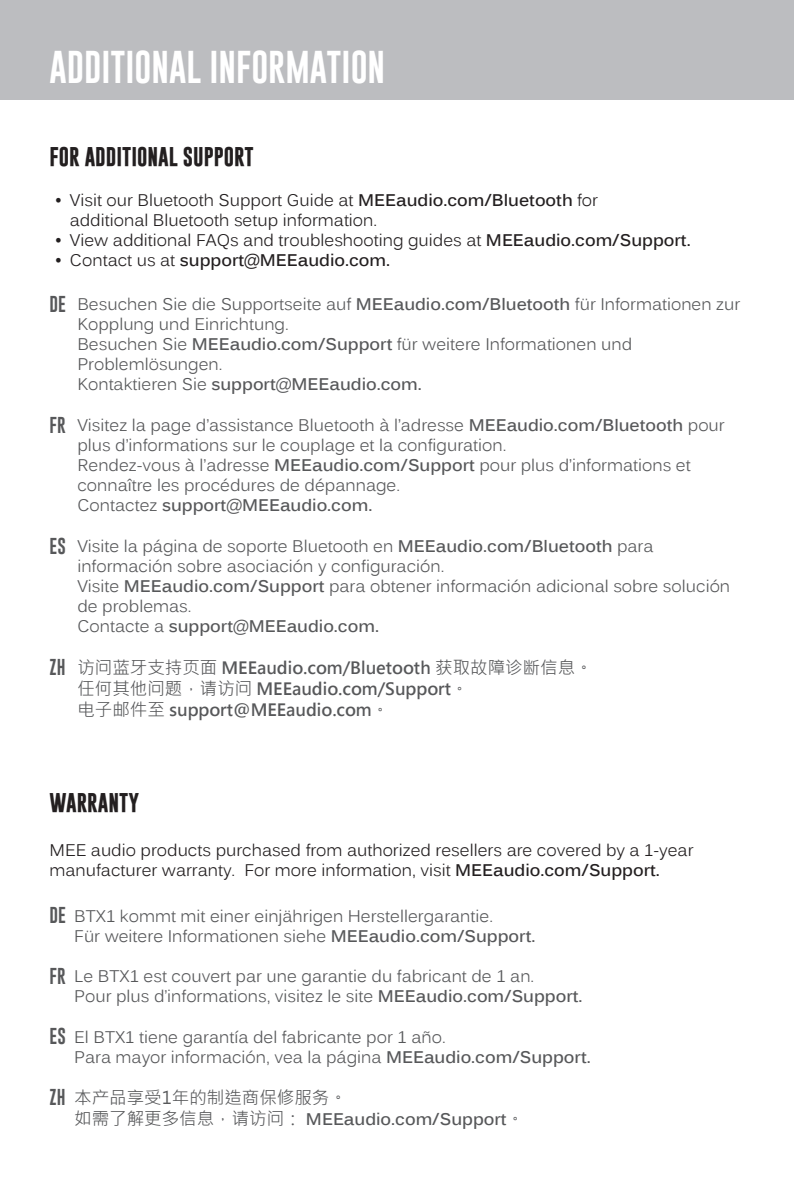
<style>
.page{position:relative;width:794px;height:1191px;background:#fff}
.page>*{position:absolute;margin:0;border:0;box-sizing:border-box;transform-origin:0 0}
.t1{font:33.6px "Gobold";color:#fff}
.t2{font:700 19.6px "Gobold";color:#231f20}
.t3{font:17.5px "Microsoft Jheng Hei";color:#57585a}
.t4{font:16.8px/20.3px "Kalinga";color:#57585a}
.t5{font:16.8px/20.3px "Kalinga";color:#231f20}
.t6{font:700 16.8px/21px "Microsoft Jheng Hei";color:#57585a}
.t7{font:700 16.8px "Kalinga";color:#57585a}
.t8{font:700 16.8px "Kalinga";color:#231f20}
.t9{font:16.8px "Gobold";color:#57585a}
.s1{font-weight:700}
.s2{font-weight:400}
.s3{font-weight:400;font-size:17.5px}
.s4{font-family:"Microsoft Jheng Hei";font-weight:400;font-size:17.5px}
.s5{font-family:"Microsoft Jheng Hei";font-weight:400}
</style>
<div class="page">
<div style="left:0;top:0;width:353px;height:99px;background:#bcbdc0"></div>
<div style="left:353px;top:0;width:441px;height:99px;background:#bcbdc0"></div>
<h1 class="t1" style="left:50px;top:45px;width:337px">ADDITIONAL INFORMATION</h1>
<p class="t2" style="left:50px;top:143px;width:206px">FOR ADDITIONAL SUPPORT</p>
<p class="t5" style="left:70px;top:191px;width:530px;text-indent:-15px">• Visit our Bluetooth Support Guide at <span class="s1">MEEaudio.com/Bluetooth</span> for additional Bluetooth setup information.</p>
<p class="t5" style="left:55px;top:232px;width:637px">• View additional FAQs and troubleshooting guides at <span class="s1">MEEaudio.com/Support.</span></p>
<p class="t8" style="left:55px;top:249px;width:337px"><span class="s2">• Contact us at</span> support@MEEaudio.com.</p>
<p class="t9" style="left:50px;top:293px;width:18px">DE</p>
<p class="t4" style="left:77px;top:295px;width:664px">Besuchen Sie die Supportseite auf <span class="s1">MEEaudio.com/Bluetooth</span> für Informationen zur Kopplung und Einrichtung.<br>Besuchen Sie <span class="s1">MEEaudio.com/Support</span> für weitere Informationen und Problemlösungen.<br>Kontaktieren Sie <span class="s1">support@MEEaudio.com.</span></p>
<p class="t4" style="left:77px;top:416px;width:649px">Visitez la page d’assistance Bluetooth à l’adresse <span class="s1">MEEaudio.com/Bluetooth</span> pour plus d’informations sur le couplage et la configuration.<br>Rendez-vous à l’adresse <span class="s1">MEEaudio.com/Support</span> pour plus d’informations et connaître les procédures de dépannage.<br>Contactez <span class="s1">support@MEEaudio.com.</span></p>
<p class="t4" style="left:77px;top:537px;width:654px">Visite la página de soporte Bluetooth en <span class="s1">MEEaudio.com/Bluetooth</span> para información sobre asociación y configuración.<br>Visite <span class="s1">MEEaudio.com/Support</span> para obtener información adicional sobre solución de problemas.<br>Contacte a <span class="s1">support@MEEaudio.com.</span></p>
<p class="t6" style="left:77px;top:657px;width:517px"><span class="s3">访问蓝牙支持页面</span> MEEaudio.com/Bluetooth <span class="s3">获取故障诊断信息。任何其他问题，请访问</span> MEEaudio.com/Support<span class="s2">。<br></span><span class="s3">电子邮件至</span> support@MEEaudio.com<span class="s2">。</span></p>
<p class="t9" style="left:50px;top:414px;width:18px">FR</p>
<p class="t9" style="left:50px;top:535px;width:18px">ES</p>
<p class="t9" style="left:50px;top:656px;width:18px">ZH</p>
<p class="t2" style="left:50px;top:790px;width:91px">WARRANTY</p>
<p class="t5" style="left:50px;top:841px;width:645px">MEE audio products purchased from authorized resellers are covered by a 1-year manufacturer warranty. For more information, visit <span class="s1">MEEaudio.com/Support.</span></p>
<p class="t9" style="left:50px;top:904px;width:18px">DE</p>
<p class="t4" style="left:74px;top:907px;width:463px">BTX1 kommt mit einer einjährigen Herstellergarantie.<br>Für weitere Informationen siehe <span class="s1">MEEaudio.com/Support.</span></p>
<p class="t4" style="left:74px;top:967px;width:510px">Le BTX1 est couvert par une garantie du fabricant de 1 an.<br>Pour plus d’informations, visitez le site <span class="s1">MEEaudio.com/Support.</span></p>
<p class="t4" style="left:74px;top:1028px;width:518px">El BTX1 tiene garantía del fabricante por 1 año.<br>Para mayor información, vea la página <span class="s1">MEEaudio.com/Support.</span></p>
<p class="t3" style="left:74px;top:1086px;width:274px">本产品享受1年的制造商保修服务。</p>
<p class="t7" style="left:74px;top:1108px;width:451px"><span class="s4">如需了解更多信息，请访问：</span> MEEaudio.com/Support<span class="s5">。</span></p>
<p class="t9" style="left:50px;top:965px;width:18px">FR</p>
<p class="t9" style="left:50px;top:1025px;width:18px">ES</p>
<p class="t9" style="left:50px;top:1086px;width:18px">ZH</p>
</div>
